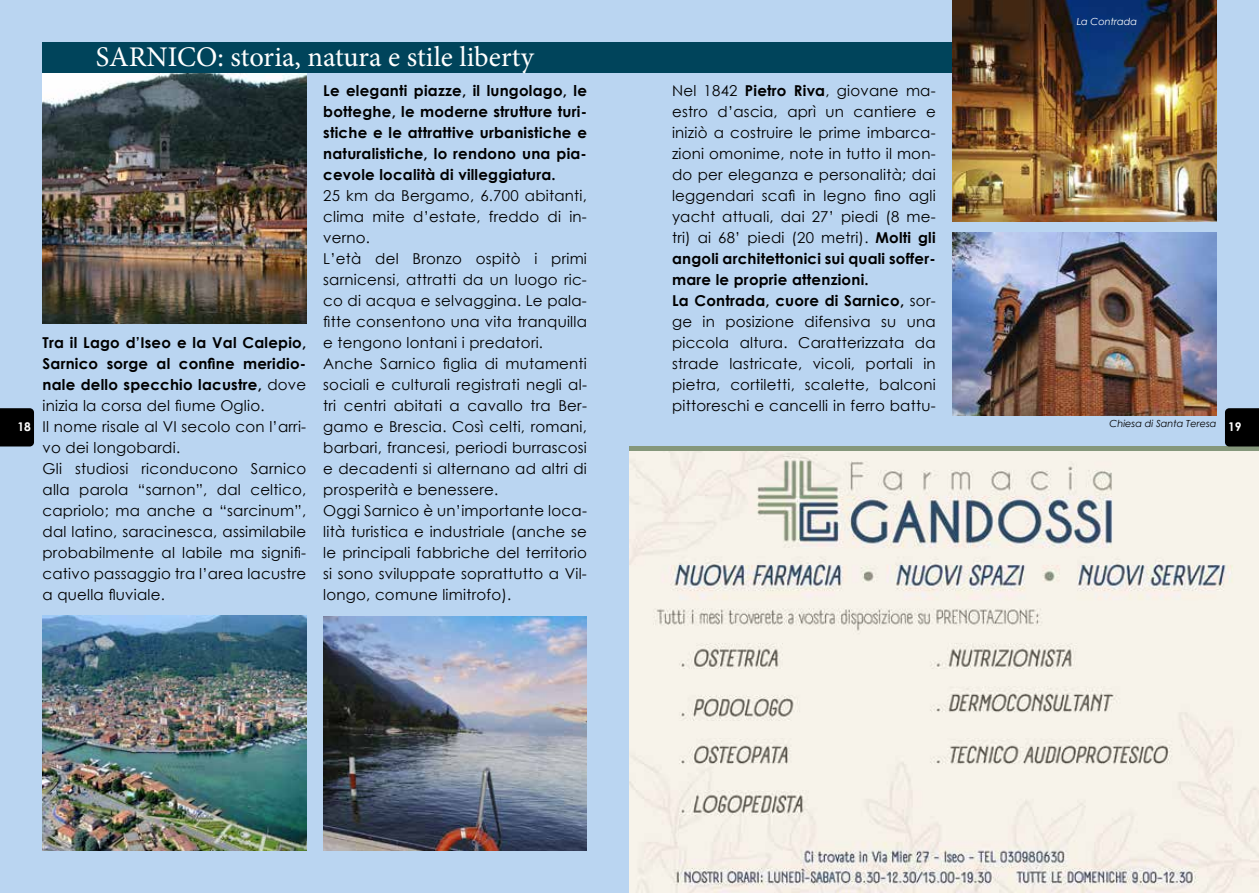
<style>
.page{position:relative;width:1259px;height:893px;background:#bad5f1}
.page>*{position:absolute;margin:0;border:0;box-sizing:border-box;transform-origin:0 0}
.t1{font:28.5px "Minion Pro";color:#fff}
.t2{font:15px/21px "Century Gothic";letter-spacing:.015em;color:#000}
.t3{font:700 15px/21px "Century Gothic";letter-spacing:.015em;color:#000;text-align:justify}
.t4{font:700 12px "Century Gothic";color:#fff}
.t5{font:italic 9.75px "Century Gothic";color:#000}
.t6{font:italic 9.75px "Century Gothic";color:#fff}
.s1{font-weight:700}
</style>
<div class="page">
<svg style="left:0;top:408px;width:34px;height:38px"></svg>
<img style="left:629px;top:451px;width:630px;height:442px">
<img style="left:43px;top:73px;width:263px;height:250px">
<div style="left:629px;top:446px;width:630px;height:5px;background:#85977b"></div>
<div style="left:43px;top:43px;width:909px;height:30px;background:#00445b"></div>
<img style="left:952px;top:233px;width:264px;height:182px">
<img style="left:952px;top:0;width:264px;height:221px">
<svg style="left:1225px;top:408px;width:34px;height:38px"></svg>
<img style="left:323px;top:617px;width:264px;height:233px">
<img style="left:43px;top:616px;width:263px;height:234px">
<p class="t4" style="left:17px;top:419px;width:15px">18</p>
<h1 class="t1" style="left:96px;top:38px;width:440px">SARNICO: storia, natura e stile liberty</h1>
<p class="t2" style="left:43px;top:332px;width:265px"><span class="s1">Tra il Lago d’Iseo e la Val Calepio,<br>Sarnico sorge al confine meridio&shy;nale dello specchio lacustre,</span> dove inizia la corsa del fiume Oglio.<br>Il nome risale al VI secolo con l’arri&shy;vo dei longobardi.<br>Gli studiosi riconducono Sarnico alla parola “sarnon”, dal celtico, capriolo; ma anche a “sarcinum”, dal latino, saracinesca, assimilabile probabilmente al labile ma signifi&shy;cativo passaggio tra l’area lacustre a quella fluviale.</p>
<p class="t3" style="left:323px;top:80px;width:265px">Le eleganti piazze, il lungolago, le botteghe, le moderne strutture turi&shy;stiche e le attrattive urbanistiche e naturalistiche, lo rendono una pia&shy;cevole località di villeggiatura.</p>
<p class="t2" style="left:323px;top:185px;width:265px">25 km da Bergamo, 6.700 abitanti, clima mite d’estate, freddo di in&shy;verno.<br>L’età del Bronzo ospitò i primi sarnicensi, attratti da un luogo ric&shy;co di acqua e selvaggina. Le pala&shy;fitte consentono una vita tranquilla e tengono lontani i predatori.<br>Anche Sarnico figlia di mutamenti sociali e culturali registrati negli al&shy;tri centri abitati a cavallo tra Ber&shy;gamo e Brescia. Così celti, romani, barbari, francesi, periodi burrascosi e decadenti si alternano ad altri di prosperità e benessere.<br>Oggi Sarnico è un’importante loca&shy;lità turistica e industriale (anche se le principali fabbriche del territorio si sono sviluppate soprattutto a Vil&shy;longo, comune limitrofo).</p>
<p class="t2" style="left:672px;top:80px;width:265px">Nel 1842 <span class="s1">Pietro Riva</span>, giovane ma&shy;estro d’ascia, aprì un cantiere e iniziò a costruire le prime imbarca&shy;zioni omonime, note in tutto il mon&shy;do per eleganza e personalità; dai leggendari scafi in legno fino agli yacht attuali, dai 27’ piedi (8 me&shy;tri) ai 68’ piedi (20 metri). <span class="s1">Molti gli angoli architettonici sui quali soffer&shy;mare le proprie attenzioni.<br>La Contrada, cuore di Sarnico,</span> sor&shy;ge in posizione difensiva su una piccola altura. Caratterizzata da strade lastricate, vicoli, portali in pietra, cortiletti, scalette, balconi pittoreschi e cancelli in ferro battu-</p>
<p class="t6" style="left:1076px;top:16px;width:62px">La Contrada</p>
<p class="t5" style="left:1109px;top:418px;width:108px">Chiesa di Santa Teresa</p>
<p class="t4" style="left:1228px;top:419px;width:15px">19</p>
</div>
